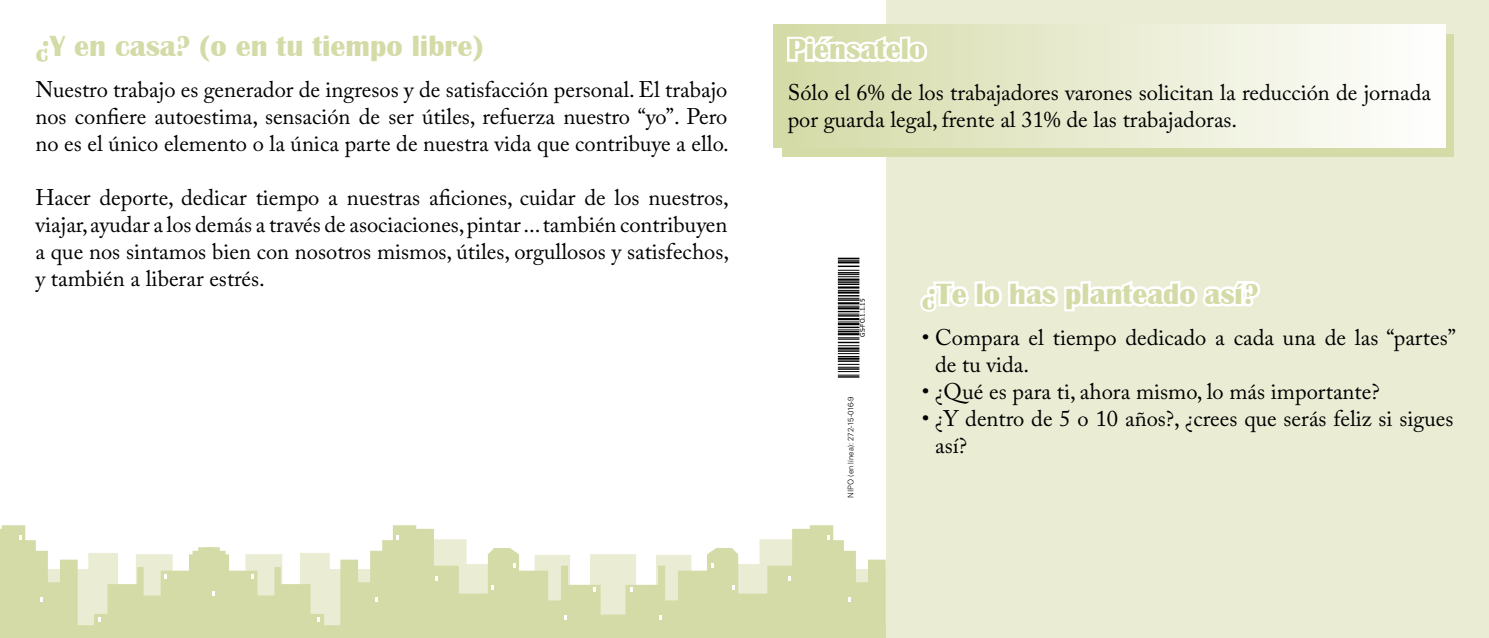
<style>
.page{position:relative;width:1489px;height:638px;background:#fff}
.page>*{position:absolute;margin:0;border:0;box-sizing:border-box;transform-origin:0 0}
.Slogan{font:700 30px "Britannic";color:#d4dba7}
.Slogan_Secondaire{font:22.5px/27px "Adobe Caslon Pro";color:#000}
.t1{font:300 7.75px "Univers LT Std";color:#000}
.t2{font:6.5px "Tahoma";color:#000}
</style>
<div class="page">
<svg style="left:221px;top:525px;width:392px;height:113px;fill:#d4dba7"></svg>
<svg style="left:613px;top:525px;width:273px;height:113px;fill:#d4dba7"></svg>
<svg style="left:242px;top:535px;width:644px;height:94px"></svg>
<svg style="left:0;top:525px;width:221px;height:113px"></svg>
<div style="left:886px;top:0;width:602px;height:638px;background:#eaedd4"></div>
<div style="left:782px;top:34px;width:671px;height:123px;background:#d4dba7"></div>
<div style="left:773px;top:25px;width:672px;height:123px;background:linear-gradient(to right,#d4daa6,#fff)"></div>
<svg style="left:784px;top:31px;width:145px;height:34px"></svg>
<svg style="left:920px;top:280px;width:340px;height:32px"></svg>
<svg style="left:837px;top:258px;width:23px;height:120px"></svg>
<hr style="left:837px;top:376px;width:22px;height:2px;background:#000">
<svg style="left:837px;top:364px;width:22px;height:12px"></svg>
<hr style="left:837px;top:360px;width:22px;height:2px;background:#000">
<hr style="left:837px;top:357px;width:22px;height:3px;background:#000">
<svg style="left:837px;top:353px;width:22px;height:4px"></svg>
<hr style="left:837px;top:350px;width:22px;height:2px;background:#000">
<hr style="left:837px;top:347px;width:22px;height:3px;background:#000">
<svg style="left:837px;top:321px;width:22px;height:25px"></svg>
<hr style="left:837px;top:318px;width:22px;height:2px;background:#000">
<hr style="left:837px;top:315px;width:22px;height:2px;background:#000">
<svg style="left:837px;top:306px;width:22px;height:9px"></svg>
<hr style="left:837px;top:302px;width:22px;height:2px;background:#000">
<hr style="left:837px;top:299px;width:22px;height:2px;background:#000">
<svg style="left:837px;top:290px;width:22px;height:9px"></svg>
<hr style="left:837px;top:286px;width:22px;height:3px;background:#000">
<hr style="left:837px;top:283px;width:22px;height:2px;background:#000">
<hr style="left:837px;top:281px;width:22px;height:2px;background:#000">
<hr style="left:837px;top:278px;width:22px;height:3px;background:#000">
<svg style="left:837px;top:258px;width:22px;height:19px"></svg>
<p class="Slogan" style="left:35px;top:29px;width:449px">¿Y en casa? (o en tu tiempo libre)</p>
<p class="Slogan_Secondaire" style="left:35px;top:76px;width:695px;text-align:justify">Nuestro trabajo es generador de ingresos y de satisfacción personal. El trabajo nos confiere autoestima, sensación de ser útiles, refuerza nuestro “yo”. Pero no es el único elemento o la única parte de nuestra vida que contribuye a ello.</p>
<p class="Slogan_Secondaire" style="left:35px;top:184px;width:695px;text-align:justify">Hacer deporte, dedicar tiempo a nuestras aficiones, cuidar de los nuestros, viajar, ayudar a los demás a través de asociaciones, pintar... también contribuyen a que nos sintamos bien con nosotros mismos, útiles, orgullosos y satisfechos, y también a liberar estrés.</p>
<p class="Slogan" style="left:787px;top:32px;width:139px">Piénsatelo</p>
<p class="Slogan_Secondaire" style="left:787px;top:79px;width:645px">Sólo el 6% de los trabajadores varones solicitan la reducción de jornada por guarda legal, frente al 31% de las trabajadoras.</p>
<p class="t2" style="left:858px;top:337px;width:40px;rotate:-90deg">GS-FO.1.1.15</p>
<p class="t1" style="left:846px;top:497px;width:103px;rotate:-90deg">NIPO (en línea): 272-15-016-9</p>
<p class="Slogan" style="left:921px;top:277px;width:338px">¿Te lo has planteado así?</p>
<p class="Slogan_Secondaire" style="left:935px;top:324px;width:522px;text-indent:-13px">• Compara el tiempo dedicado a cada una de las “partes” de tu vida.</p>
<p class="Slogan_Secondaire" style="left:921px;top:378px;width:459px">• ¿Qué es para ti, ahora mismo, lo más importante?</p>
<p class="Slogan_Secondaire" style="left:935px;top:405px;width:520px;text-indent:-13px">• ¿Y dentro de 5 o 10 años?, ¿crees que serás feliz si sigues así?</p>
</div>
